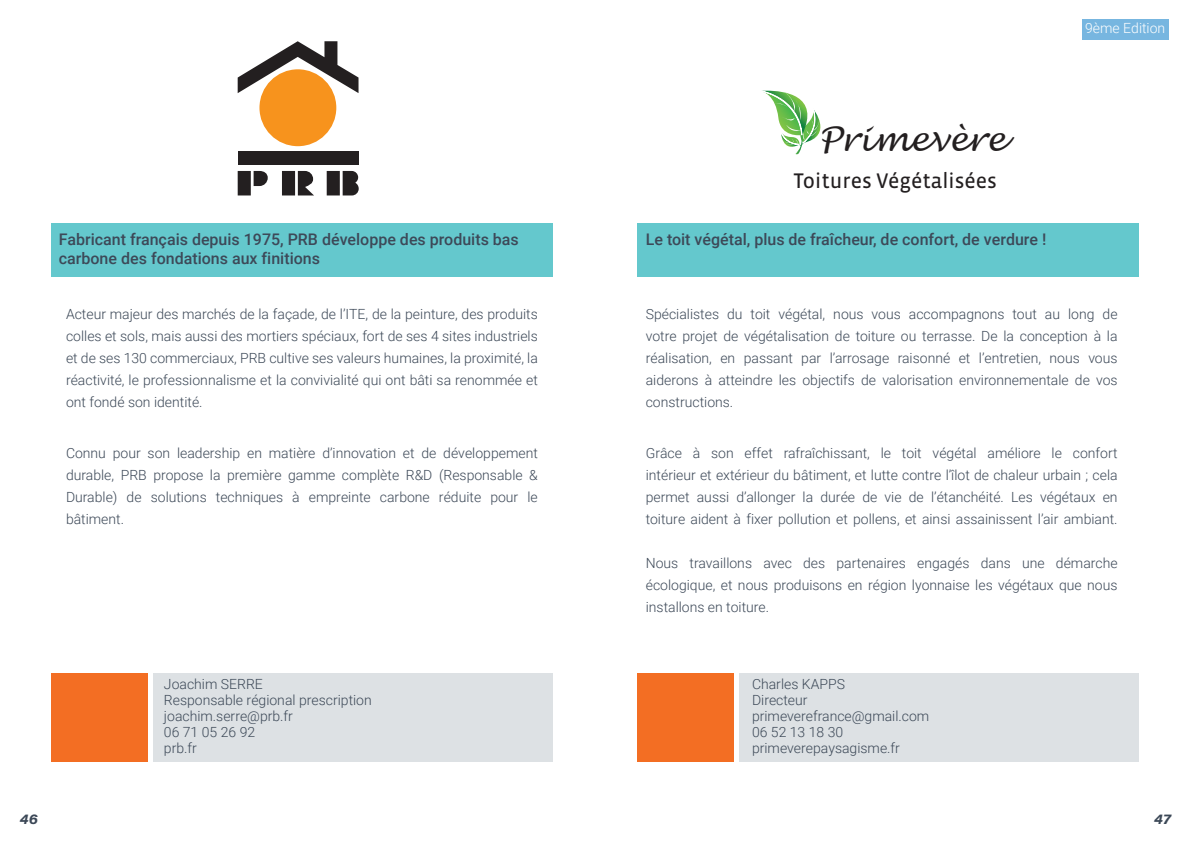
<style>
.page{position:relative;width:1191px;height:851px;background:#fff}
.page>*{position:absolute;margin:0;border:0;box-sizing:border-box;transform-origin:0 0}
.t1{font:italic 33.8px "Lucida Handwriting";color:#231f20}
.t2{font:21.6px "Vista Sans OTCE";color:#231f20}
.t3{font:500 16px/19.2px "Roboto";color:#3d4958}
.t4{font:300 14px/22px "Roboto";color:#3c4857;text-align:justify}
.t5{font:300 14px "Roboto";color:#fff}
.t6{font:italic 700 14px "Acumin Pro Wide";color:#3c4857}
</style>
<div class="page">
<div style="left:1082px;top:19px;width:87px;height:21px;background:#77b6e0"></div>
<div style="left:637px;top:223px;width:501px;height:53px;background:#64c8cd"></div>
<div style="left:51px;top:223px;width:502px;height:53px;background:#64c8cd"></div>
<div style="left:51px;top:673px;width:96px;height:88px;background:#f36e23"></div>
<div style="left:153px;top:673px;width:400px;height:88px;background:#dde1e4"></div>
<div style="left:637px;top:673px;width:96px;height:88px;background:#f36e23"></div>
<div style="left:739px;top:673px;width:399px;height:88px;background:#dde1e4"></div>
<svg style="left:763px;top:91px;width:58px;height:64px"></svg>
<div style="left:259px;top:69px;width:77px;height:77px;background:#f7931d;border-radius:50%"></div>
<div style="left:238px;top:151px;width:120px;height:14px;background:#231f20"></div>
<svg style="left:238px;top:41px;width:120px;height:52px"></svg>
<div style="left:238px;top:171px;width:13px;height:24px;background:#231f20"></div>
<svg style="left:254px;top:171px;width:14px;height:15px"></svg>
<div style="left:282px;top:171px;width:13px;height:24px;background:#231f20"></div>
<div style="left:327px;top:171px;width:13px;height:24px;background:#231f20"></div>
<svg style="left:298px;top:171px;width:16px;height:24px"></svg>
<svg style="left:343px;top:171px;width:16px;height:24px"></svg>
<p class="t3" style="left:59px;top:229px;width:461px">Fabricant français depuis 1975, PRB développe des produits bas carbone des fondations aux finitions</p>
<p class="t4" style="left:66px;top:302px;width:473px">Acteur majeur des marchés de la façade, de l’ITE, de la peinture, des produits colles et sols, mais aussi des mortiers spéciaux, fort de ses 4 sites industriels et de ses 130 commerciaux, PRB cultive ses valeurs humaines, la proximité, la réactivité, le professionnalisme et la convivialité qui ont bâti sa renommée et ont fondé son identité.</p>
<p class="t4" style="left:66px;top:441px;width:473px">Connu pour son leadership en matière d’innovation et de développement durable, PRB propose la première gamme complète R&amp;D (Responsable &amp; Durable) de solutions techniques à empreinte carbone réduite pour le bâtiment.</p>
<p class="t1" style="left:819px;top:119px;width:188px">Primevère</p>
<p class="t2" style="left:793px;top:168px;width:205px">Toitures Végétalisées</p>
<p class="t3" style="left:646px;top:229px;width:402px">Le toit végétal, plus de fraîcheur, de confort, de verdure !</p>
<p class="t5" style="left:1085px;top:19px;width:82px">9ème Edition</p>
<p class="t4" style="left:646px;top:302px;width:473px">Spécialistes du toit végétal, nous vous accompagnons tout au long de votre projet de végétalisation de toiture ou terrasse. De la conception à la réalisation, en passant par l’arrosage raisonné et l’entretien, nous vous aiderons à atteindre les objectifs de valorisation environnementale de vos constructions.</p>
<p class="t4" style="left:646px;top:441px;width:473px">Grâce à son effet rafraîchissant, le toit végétal améliore le confort intérieur et extérieur du bâtiment, et lutte contre l’îlot de chaleur urbain ; cela permet aussi d’allonger la durée de vie de l’étanchéité. Les végétaux en toiture aident à fixer pollution et pollens, et ainsi assainissent l’air ambiant.</p>
<p class="t4" style="left:646px;top:551px;width:473px">Nous travaillons avec des partenaires engagés dans une démarche écologique, et nous produisons en région lyonnaise les végétaux que nous installons en toiture.</p>
<p class="t4" style="left:164px;top:675px;width:209px;line-height:16px;text-align:left">Joachim SERRE<br>Responsable régional prescription joachim.serre@prb.fr<br>06 71 05 26 92<br>prb.fr</p>
<p class="t4" style="left:752px;top:672px;width:94px">Charles KAPPS</p>
<p class="t4" style="left:752px;top:691px;width:179px;line-height:16px;text-align:left">Directeur primeverefrance@gmail.com<br>06 52 13 18 30 primeverepaysagisme.fr</p>
<p class="t6" style="left:19px;top:808px;width:20px">46</p>
<p class="t6" style="left:1153px;top:808px;width:19px">47</p>
</div>
